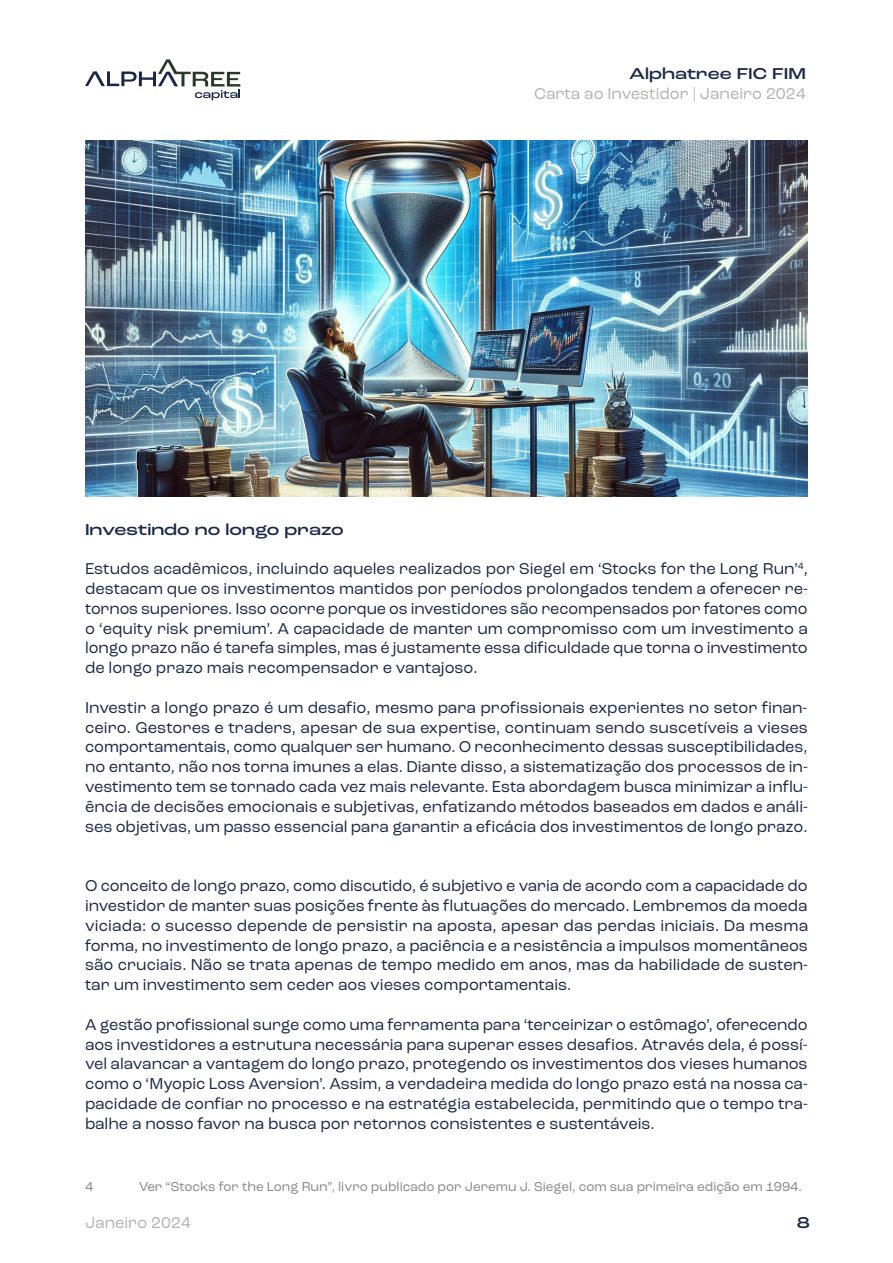
<style>
.page{position:relative;width:893px;height:1263px;background:#fff}
.page>*{position:absolute;margin:0;border:0;box-sizing:border-box;transform-origin:0 0}
.t1{font:16.5px/19.8px "Roc Grotesk";color:#1b2746;text-align:justify}
.t2{font:16.5px "Roc Grotesk";color:#b3b2b2}
.t3{font:500 expanded 16.5px "Roc Grotesk";color:#1b2746}
.t4{font:13.5px "Roc Grotesk";color:#878787}
</style>
<div class="page">
<svg style="left:85px;top:59px;width:155px;height:41px"></svg>
<img style="left:85px;top:140px;width:723px;height:357px">
<p class="t3" style="left:629px;top:64px;width:178px">Alphatree FIC FIM</p>
<p class="t2" style="left:534px;top:84px;width:273px">Carta ao Investidor | Janeiro 2024</p>
<p class="t3" style="left:85px;top:519px;width:260px">Investindo no longo prazo</p>
<p class="t1" style="left:85px;top:559px;width:724px">Estudos acadêmicos, incluindo aqueles realizados por Siegel em ‘Stocks for the Long Run’<sup>4</sup>, destacam que os investimentos mantidos por períodos prolongados tendem a oferecer re&shy;tornos superiores. Isso ocorre porque os investidores são recompensados por fatores como o ‘equity risk premium’. A capacidade de manter um compromisso com um investimento a longo prazo não é tarefa simples, mas é justamente essa dificuldade que torna o investimento de longo prazo mais recompensador e vantajoso.</p>
<p class="t1" style="left:85px;top:697px;width:724px">Investir a longo prazo é um desafio, mesmo para profissionais experientes no setor finan&shy;ceiro. Gestores e traders, apesar de sua expertise, continuam sendo suscetíveis a vieses comportamentais, como qualquer ser humano. O reconhecimento dessas susceptibilidades, no entanto, não nos torna imunes a elas. Diante disso, a sistematização dos processos de in&shy;vestimento tem se tornado cada vez mais relevante. Esta abordagem busca minimizar a influ&shy;ência de decisões emocionais e subjetivas, enfatizando métodos baseados em dados e análi&shy;ses objetivas, um passo essencial para garantir a eficácia dos investimentos de longo prazo.</p>
<p class="t1" style="left:85px;top:876px;width:725px">O conceito de longo prazo, como discutido, é subjetivo e varia de acordo com a capacidade do investidor de manter suas posições frente às flutuações do mercado. Lembremos da moeda viciada: o sucesso depende de persistir na aposta, apesar das perdas iniciais. Da mesma forma, no investimento de longo prazo, a paciência e a resistência a impulsos momentâneos são cruciais. Não se trata apenas de tempo medido em anos, mas da habilidade de susten&shy;tar um investimento sem ceder aos vieses comportamentais.</p>
<p class="t1" style="left:85px;top:1014px;width:724px">A gestão profissional surge como uma ferramenta para ‘terceirizar o estômago’, oferecendo aos investidores a estrutura necessária para superar esses desafios. Através dela, é possí&shy;vel alavancar a vantagem do longo prazo, protegendo os investimentos dos vieses humanos como o ‘Myopic Loss Aversion’. Assim, a verdadeira medida do longo prazo está na nossa ca&shy;pacidade de confiar no processo e na estratégia estabelecida, permitindo que o tempo tra&shy;balhe a nosso favor na busca por retornos consistentes e sustentáveis.</p>
<p class="t4" style="left:85px;top:1178px;width:10px">4</p>
<p class="t4" style="left:139px;top:1178px;width:664px">Ver “Stocks for the Long Run”, livro publicado por Jeremu J. Siegel, com sua primeira edição em 1994.</p>
<p class="t2" style="left:85px;top:1212px;width:107px">Janeiro 2024</p>
<p class="t3" style="left:797px;top:1212px;width:15px">8</p>
</div>
